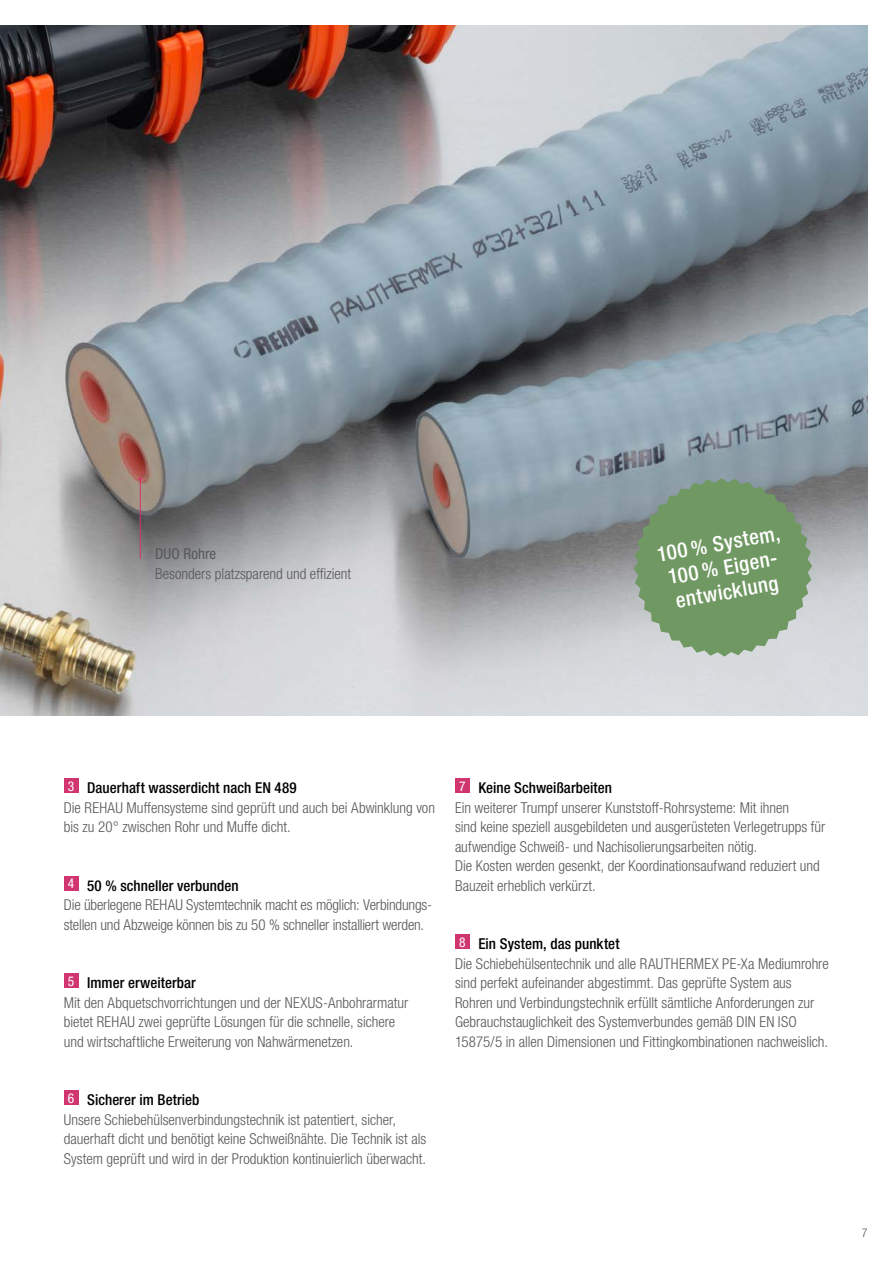
<style>
.page{position:relative;width:893px;height:1263px;background:#fff}
.page>*{position:absolute;margin:0;border:0;box-sizing:border-box;transform-origin:0 0}
.Super_medium_RAUTITA{font:500 condensed 21px/24.3px "Helvetica Neue LTW1 G";color:#fff;text-align:center}
.Bodytext{font:300 condensed 15px/19.5px "Helvetica Neue LTW1 G";color:#575756}
.Bodytext_headline{font:500 condensed 15px "Helvetica Neue LTW1 G";letter-spacing:.005em;color:#000}
.Bodytext-2{font:condensed 15px "Helvetica Neue LTW1 G";letter-spacing:.005em;color:#575756}
.t1{font:condensed 13.5px "Helvetica Neue LTW1 G";color:#fff}
.t2{font:300 condensed 12px "Helvetica Neue LTW1 G";color:#575756}
</style>
<div class="page">
<img style="left:0;top:26px;width:867px;height:689px">
<hr style="left:140px;top:479px;width:1px;height:80px;background:#d1356f">
<div style="left:64px;top:778px;width:15px;height:15px;background:#d1356f"></div>
<div style="left:64px;top:876px;width:15px;height:15px;background:#d1356f"></div>
<div style="left:64px;top:973px;width:15px;height:15px;background:#d1356f"></div>
<div style="left:64px;top:1090px;width:15px;height:15px;background:#d1356f"></div>
<div style="left:455px;top:778px;width:15px;height:15px;background:#d1356f"></div>
<div style="left:455px;top:934px;width:15px;height:15px;background:#d1356f"></div>
<svg style="left:634px;top:478px;width:178px;height:179px;background:#7e9e77"></svg>
<p class="Bodytext-2" style="left:155px;top:545px;width:63px">DUO Rohre</p>
<p class="Bodytext" style="left:155px;top:564px;width:198px">Besonders platzsparend und effizient</p>
<p class="Super_medium_RAUTITA" style="left:655px;top:542px;width:126px;rotate:-10deg">100 % System,<br>100 % Eigen-</p>
<p class="Super_medium_RAUTITA" style="left:674px;top:588px;width:105px;rotate:-10deg">entwicklung</p>
<p class="t1" style="left:68px;top:778px;width:8px">3</p>
<p class="Bodytext_headline" style="left:87px;top:779px;width:211px">Dauerhaft wasserdicht nach EN 489</p>
<p class="Bodytext" style="left:64px;top:798px;width:373px">Die REHAU Muffensysteme sind geprüft und auch bei Abwinklung von</p>
<p class="Bodytext" style="left:64px;top:817px;width:228px">bis zu 20° zwischen Rohr und Muffe dicht.</p>
<p class="t1" style="left:68px;top:875px;width:8px">4</p>
<p class="Bodytext_headline" style="left:87px;top:876px;width:153px">50 % schneller verbunden</p>
<p class="Bodytext" style="left:64px;top:895px;width:370px">Die überlegene REHAU Systemtechnik macht es möglich: Verbindungs&shy;stellen und Abzweige können bis zu 50 % schneller installiert werden.</p>
<p class="t1" style="left:68px;top:973px;width:8px">5</p>
<p class="Bodytext_headline" style="left:87px;top:974px;width:110px">Immer erweiterbar</p>
<p class="Bodytext" style="left:64px;top:993px;width:346px">Mit den Abquetschvorrichtungen und der NEXUS-Anbohrarmatur bietet REHAU zwei geprüfte Lösungen für die schnelle, sichere und wirtschaftliche Erweiterung von Nahwärmenetzen.</p>
<p class="t1" style="left:68px;top:1090px;width:8px">6</p>
<p class="Bodytext_headline" style="left:87px;top:1091px;width:114px">Sicherer im Betrieb</p>
<p class="Bodytext" style="left:64px;top:1110px;width:364px">Unsere Schiebehülsenverbindungstechnik ist patentiert, sicher, dauerhaft dicht und benötigt keine Schweißnähte. Die Technik ist als<br>System geprüft und wird in der Produktion kontinuierlich überwacht.</p>
<p class="t1" style="left:459px;top:778px;width:8px">7</p>
<p class="Bodytext_headline" style="left:478px;top:779px;width:135px">Keine Schweißarbeiten</p>
<p class="Bodytext" style="left:455px;top:798px;width:372px">Ein weiterer Trumpf unserer Kunststoff-Rohrsysteme: Mit ihnen<br>sind keine speziell ausgebildeten und ausgerüsteten Verlegetrupps für aufwendige Schweiß- und Nachisolierungsarbeiten nötig.<br>Die Kosten werden gesenkt, der Koordinationsaufwand reduziert und Bauzeit erheblich verkürzt.</p>
<p class="t1" style="left:459px;top:934px;width:8px">8</p>
<p class="Bodytext_headline" style="left:478px;top:935px;width:143px">Ein System, das punktet</p>
<p class="Bodytext" style="left:455px;top:954px;width:375px">Die Schiebehülsentechnik und alle RAUTHERMEX PE-Xa Mediumrohre</p>
<p class="Bodytext" style="left:455px;top:973px;width:338px">sind perfekt aufeinander abgestimmt. Das geprüfte System aus</p>
<p class="Bodytext" style="left:455px;top:993px;width:361px">Rohren und Verbindungstechnik erfüllt sämtliche Anforderungen zur</p>
<p class="Bodytext" style="left:455px;top:1012px;width:343px">Gebrauchstauglichkeit des Systemverbundes gemäß DIN EN ISO</p>
<p class="Bodytext" style="left:455px;top:1032px;width:374px">15875/5 in allen Dimensionen und Fittingkombinationen nachweislich.</p>
<p class="t2" style="left:862px;top:1226px;width:7px">7</p>
</div>
